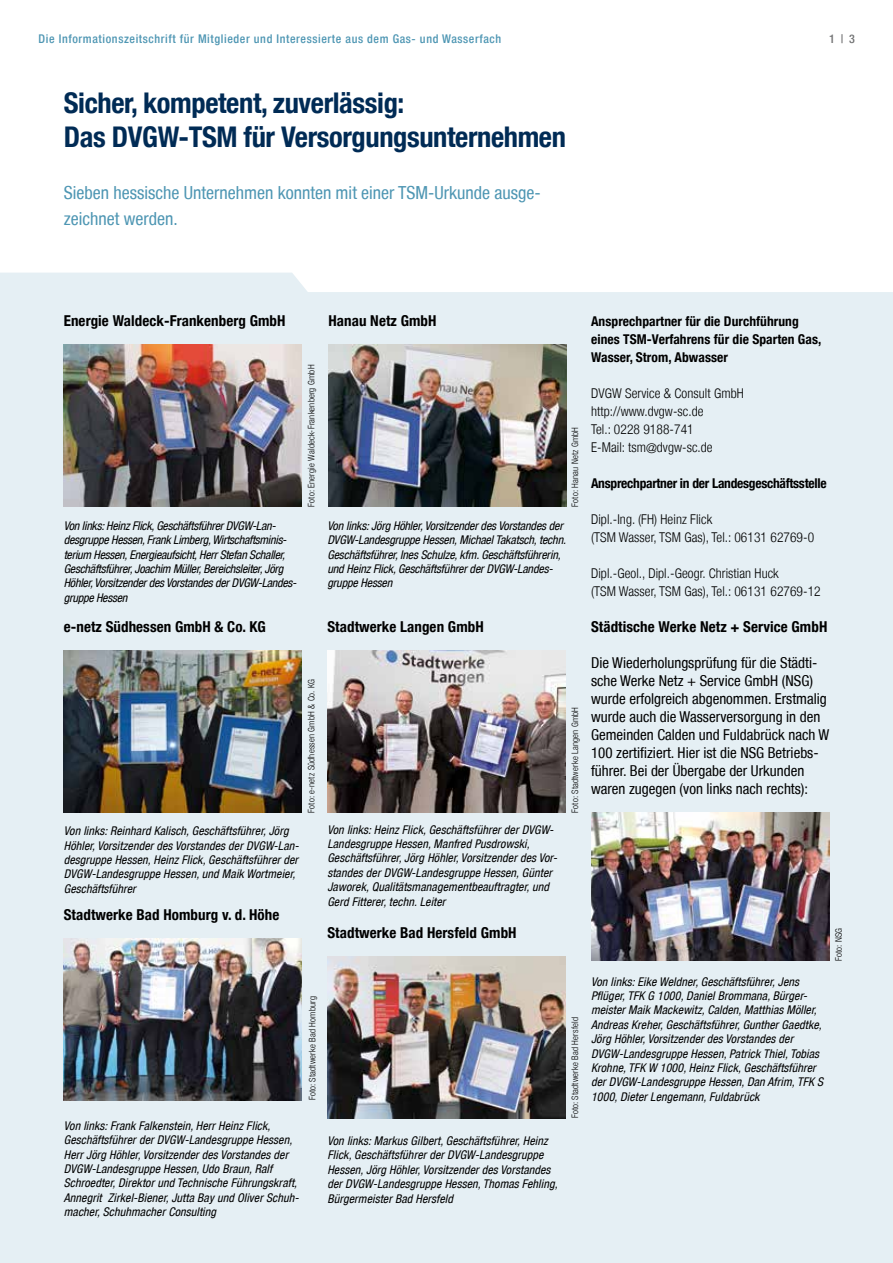
<style>
.page{position:relative;width:893px;height:1263px;background:#fff}
.page>*{position:absolute;margin:0;border:0;box-sizing:border-box;transform-origin:0 0}
.t1{font:700 condensed 28.5px/34.2px "Helvetica Neue LT";letter-spacing:-.015em;color:#002b55}
.t2{font:condensed 18px/25.5px "Helvetica Neue LT";color:#4e96b3}
.t3{font:condensed 15px/18px "Helvetica Neue LT";color:#000}
.t4{font:700 condensed 15px "Helvetica Neue LT";letter-spacing:.005em;color:#000}
.t5{font:300 condensed 13.5px/18px "Helvetica Neue LT";letter-spacing:.005em;color:#000}
.t6{font:700 condensed 13.5px/18px "Helvetica Neue LT";letter-spacing:.005em;color:#000}
.t7{font:700 condensed 13.5px "Helvetica Neue LT";letter-spacing:-.02em;color:#000}
.t8{font:italic condensed 12px/14.4px "Helvetica Neue LT";letter-spacing:.01em;color:#000}
.t9{font:italic condensed 12px/14.4px "Helvetica Neue LT";letter-spacing:-.02em;color:#000}
.t10{font:italic condensed 12px/14.4px "Helvetica Neue LT";letter-spacing:-.01em;color:#000}
.t11{font:500 condensed 12px "Helvetica Neue LT";letter-spacing:.05em;color:#4e96b3}
.t12{font:500 condensed 12px "Helvetica Neue LT";color:#707172}
.t13{font:300 condensed 9px "Helvetica Neue LT";letter-spacing:.02em;color:#000}
</style>
<div class="page">
<div style="left:0;top:273px;width:893px;height:990px;background:#e5eff4"></div>
<img style="left:64px;top:345px;width:238px;height:162px">
<img style="left:64px;top:651px;width:238px;height:162px">
<img style="left:328px;top:345px;width:239px;height:162px">
<img style="left:64px;top:938px;width:238px;height:162px">
<img style="left:327px;top:651px;width:239px;height:162px">
<img style="left:591px;top:812px;width:238px;height:149px">
<img style="left:327px;top:957px;width:239px;height:161px">
<p class="t11" style="left:39px;top:31px;width:464px">Die Informationszeitschrift für Mitglieder und Interessierte aus dem Gas- und Wasserfach</p>
<p class="t12" style="left:829px;top:31px;width:27px">1 | 3</p>
<h1 class="t1" style="left:64px;top:85px;width:504px">Sicher, kompetent, zuverlässig:<br>Das DVGW-TSM für Versorgungsunternehmen</h1>
<h2 class="t2" style="left:64px;top:180px;width:479px">Sieben hessische Unternehmen konnten mit einer TSM-Urkunde ausge&shy;zeichnet werden.</h2>
<p class="t4" style="left:64px;top:312px;width:223px">Energie Waldeck-Frankenberg GmbH</p>
<p class="t4" style="left:328px;top:312px;width:109px">Hanau Netz GmbH</p>
<p class="t13" style="left:306px;top:507px;width:143px;rotate:-90deg">Foto: Energie Waldeck-Frankenberg GmbH</p>
<p class="t13" style="left:570px;top:507px;width:81px;rotate:-90deg">Foto: Hanau Netz GmbH</p>
<p class="t9" style="left:64px;top:518px;width:234px">Von links: Heinz Flick, Geschäftsführer DVGW-Lan&shy;desgruppe Hessen, Frank Limberg, Wirtschaftsminis&shy;terium Hessen, Energieaufsicht, Herr Stefan Schaller, Geschäftsführer, Joachim Müller, Bereichsleiter, Jörg Höhler, Vorsitzender des Vorstandes der DVGW-Landes&shy;gruppe Hessen</p>
<p class="t10" style="left:327px;top:518px;width:240px">Von links: Jörg Höhler, Vorsitzender des Vorstandes der DVGW-Landesgruppe Hessen, Michael Takatsch, techn.<br>Geschäftsführer, Ines Schulze, kfm. Geschäftsführerin, und Heinz Flick, Geschäftsführer der DVGW-Landes&shy;gruppe Hessen</p>
<p class="t6" style="left:591px;top:312px;width:232px">Ansprechpartner für die Durchführung eines TSM-Verfahrens für die Sparten Gas,<br>Wasser, Strom, Abwasser</p>
<p class="t5" style="left:591px;top:384px;width:154px">DVGW Service &amp; Consult GmbH http://www.dvgw-sc.de<br>Tel.: 0228 9188-741<br>E-Mail: tsm@dvgw-sc.de</p>
<p class="t7" style="left:591px;top:475px;width:237px">Ansprechpartner in der Landesgeschäftsstelle</p>
<p class="t5" style="left:591px;top:510px;width:225px">Dipl.-Ing. (FH) Heinz Flick<br>(TSM Wasser, TSM Gas), Tel.: 06131 62769-0</p>
<p class="t5" style="left:591px;top:564px;width:231px">Dipl.-Geol., Dipl.-Geogr. Christian Huck<br>(TSM Wasser, TSM Gas), Tel.: 06131 62769-12</p>
<p class="t4" style="left:64px;top:618px;width:204px">e-netz Südhessen GmbH &amp; Co. KG</p>
<p class="t4" style="left:327px;top:618px;width:158px">Stadtwerke Langen GmbH</p>
<p class="t4" style="left:591px;top:618px;width:238px">Städtische Werke Netz + Service GmbH</p>
<p class="t8" style="left:64px;top:823px;width:237px">Von links: Reinhard Kalisch, Geschäftsführer, Jörg Höhler, Vorsitzender des Vorstandes der DVGW-Lan&shy;desgruppe Hessen, Heinz Flick, Geschäftsführer der DVGW-Landesgruppe Hessen, und Maik Wortmeier, Geschäftsführer</p>
<p class="t4" style="left:64px;top:906px;width:217px">Stadtwerke Bad Homburg v. d. Höhe</p>
<p class="t13" style="left:306px;top:813px;width:135px;rotate:-90deg">Foto: e-netz Südhessen GmbH &amp; Co. KG</p>
<p class="t8" style="left:327px;top:822px;width:231px">Von links: Heinz Flick, Geschäftsführer der DVGW-Landesgruppe Hessen, Manfred Pusdrowski, Geschäftsführer, Jörg Höhler, Vorsitzender des Vor&shy;standes der DVGW-Landesgruppe Hessen, Günter Jaworek, Qualitätsmanagementbeauftragter, und Gerd Fitterer, techn. Leiter</p>
<p class="t4" style="left:327px;top:924px;width:191px">Stadtwerke Bad Hersfeld GmbH</p>
<p class="t8" style="left:64px;top:1118px;width:237px">Von links: Frank Falkenstein, Herr Heinz Flick, Geschäftsführer der DVGW-Landesgruppe Hessen, Herr Jörg Höhler, Vorsitzender des Vorstandes der DVGW-Landesgruppe Hessen, Udo Braun, Ralf Schroedter, Direktor und Technische Führungskraft, Annegrit Zirkel-Biener, Jutta Bay und Oliver Schuh&shy;macher, Schuhmacher Consulting</p>
<p class="t13" style="left:307px;top:1100px;width:105px;rotate:-90deg">Foto: Stadtwerke Bad Homburg</p>
<p class="t8" style="left:327px;top:1133px;width:232px">Von links: Markus Gilbert, Geschäftsführer, Heinz Flick, Geschäftsführer der DVGW-Landesgruppe Hessen, Jörg Höhler, Vorsitzender des Vorstandes der DVGW-Landesgruppe Hessen, Thomas Fehling, Bürgermeister Bad Hersfeld</p>
<p class="t13" style="left:570px;top:813px;width:107px;rotate:-90deg">Foto: Stadtwerke Langen GmbH</p>
<p class="t3" style="left:591px;top:654px;width:240px">Die Wiederholungsprüfung für die Städti&shy;sche Werke Netz + Service GmbH (NSG) wurde erfolgreich abgenommen. Erstmalig wurde auch die Wasserversorgung in den Gemeinden Calden und Fuldabrück nach W 100 zertifiziert. Hier ist die NSG Betriebs&shy;führer. Bei der Übergabe der Urkunden waren zugegen (von links nach rechts):</p>
<p class="t13" style="left:570px;top:1118px;width:103px;rotate:-90deg">Foto: Stadtwerke Bad Hersfeld</p>
<p class="t8" style="left:591px;top:974px;width:234px">Von links: Eike Weldner, Geschäftsführer, Jens Pflüger, TFK G 1000, Daniel Brommana, Bürger&shy;meister Maik Mackewitz, Calden, Matthias Möller, Andreas Kreher, Geschäftsführer, Gunther Gaedtke, Jörg Höhler, Vorsitzender des Vorstandes der DVGW-Landesgruppe Hessen, Patrick Thiel, Tobias Krohne, TFK W 1000, Heinz Flick, Geschäftsführer der DVGW-Landesgruppe Hessen, Dan Afrim, TFK S 1000, Dieter Lengemann, Fuldabrück</p>
<p class="t13" style="left:833px;top:961px;width:35px;rotate:-90deg">Foto: NSG</p>
</div>
